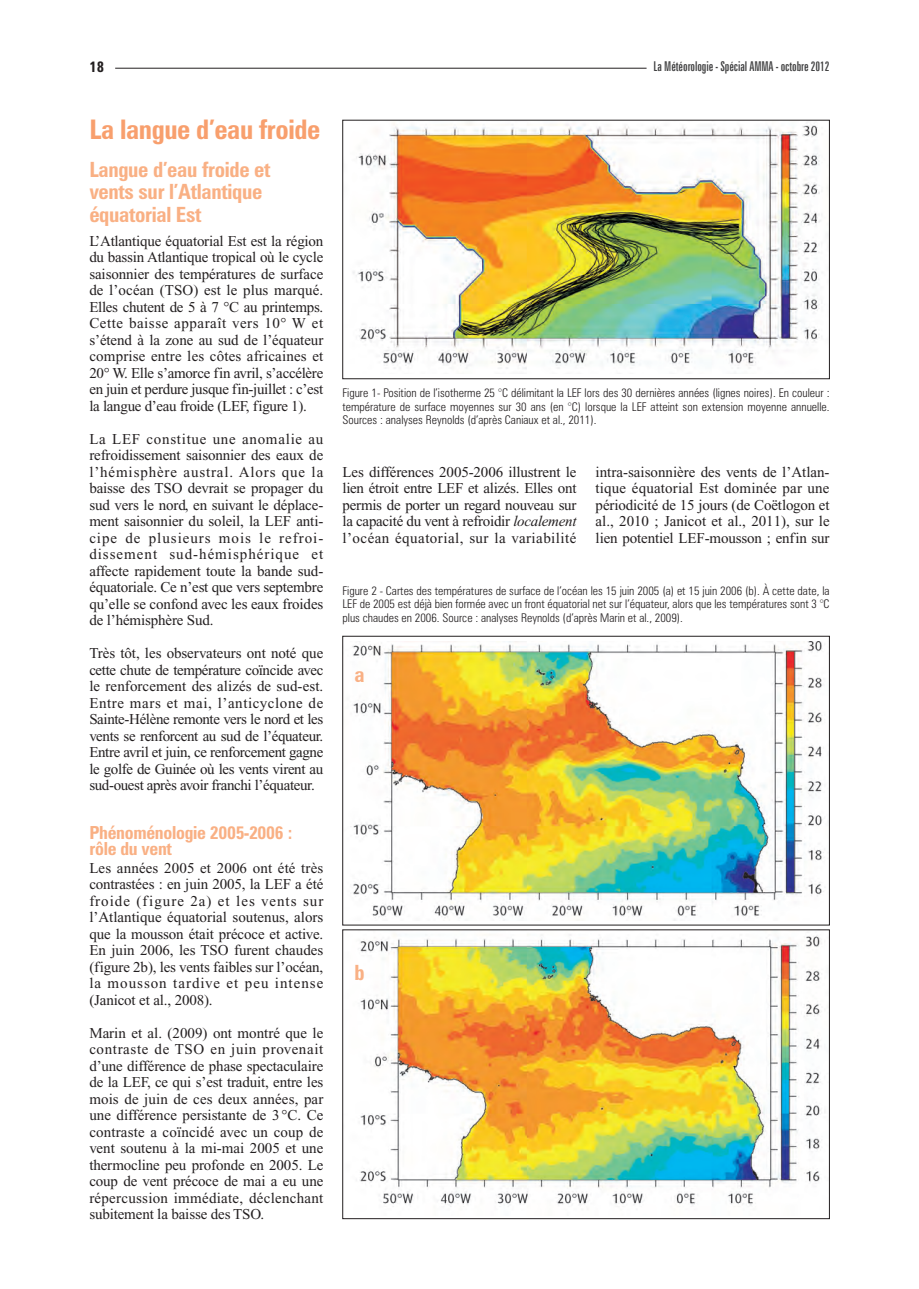
<style>
.page{position:relative;width:919px;height:1289px;background:#fff}
.page>*{position:absolute;margin:0;border:0;box-sizing:border-box;transform-origin:0 0}
.t1{font:700 condensed 27px "Zurich BT";letter-spacing:-.015em;color:#f89f6d}
.t2{font:700 condensed 21px/22.5px "Zurich BT";letter-spacing:-.015em;color:#f9b084}
.t3{font:700 condensed 18px/16.5px "Zurich BT";letter-spacing:-.015em;color:#f9b084}
.t4{font:15px/16.5px "Times New Roman";letter-spacing:-.01em;color:#231f20;text-align:justify}
.t5{font:700 condensed 15px "Zurich BT";color:#231f20}
.t6{font:extra-condensed 13.5px "Zurich BT";letter-spacing:-.005em;color:#3e3e3f}
.t7{font:300 condensed 12px/13.5px "Zurich BT";color:#231f20;text-align:justify}
.s1{font-style:italic}
</style>
<div class="page">
<hr style="left:115px;top:68px;width:531px;height:1px;background:#231f20">
<img style="left:353px;top:122px;width:470px;height:247px">
<div style="left:342px;top:120px;width:487px;height:259px;border:1px solid #231f20"></div>
<img style="left:352px;top:642px;width:472px;height:278px">
<div style="left:342px;top:636px;width:487px;height:289px;border:1px solid #231f20"></div>
<img style="left:359px;top:934px;width:466px;height:273px">
<p class="t5" style="left:89px;top:62px;width:16px">18</p>
<p class="t6" style="left:653px;top:62px;width:177px">La Météorologie - Spécial AMMA - octobre 2012</p>
<h1 class="t1" style="left:89px;top:120px;width:232px">La langue d’eau froide</h1>
<h2 class="t2" style="left:89px;top:160px;width:182px">Langue d’eau froide et vents sur l’Atlantique équatorial Est</h2>
<p class="t4" style="left:89px;top:234px;width:235px">L’Atlantique équatorial Est est la région du bassin Atlantique tropical où le cycle saisonnier des températures de surface de l’océan (TSO) est le plus marqué.<br>Elles chutent de 5 à 7 °C au printemps.<br>Cette baisse apparaît vers 10° W et s’étend à la zone au sud de l’équateur comprise entre les côtes africaines et 20° W. Elle s’amorce fin avril, s’accélère en juin et perdure jusque fin-juillet : c’est la langue d’eau froide (LEF, figure 1).</p>
<p class="t4" style="left:89px;top:432px;width:235px">La LEF constitue une anomalie au refroidissement saisonnier des eaux de l’hémisphère austral. Alors que la baisse des TSO devrait se propager du sud vers le nord, en suivant le déplace&shy;ment saisonnier du soleil, la LEF anti&shy;cipe de plusieurs mois le refroi&shy;dissement sud-hémisphérique et affecte rapidement toute la bande sud&shy;équatoriale. Ce n’est que vers septembre qu’elle se confond avec les eaux froides de l’hémisphère Sud.</p>
<p class="t4" style="left:89px;top:646px;width:235px">Très tôt, les observateurs ont noté que cette chute de température coïncide avec le renforcement des alizés de sud-est.<br>Entre mars et mai, l’anticyclone de Sainte-Hélène remonte vers le nord et les vents se renforcent au sud de l’équateur.<br>Entre avril et juin, ce renforcement gagne le golfe de Guinée où les vents virent au sud-ouest après avoir franchi l’équateur.</p>
<p class="t3" style="left:89px;top:825px;width:204px">Phénoménologie 2005-2006 : rôle du vent</p>
<p class="t4" style="left:89px;top:860px;width:235px">Les années 2005 et 2006 ont été très contrastées : en juin 2005, la LEF a été froide (figure 2a) et les vents sur l’Atlantique équatorial soutenus, alors que la mousson était précoce et active.<br>En juin 2006, les TSO furent chaudes (figure 2b), les vents faibles sur l’océan, la mousson tardive et peu intense (Janicot et al., 2008).</p>
<p class="t4" style="left:89px;top:1025px;width:235px">Marin et al. (2009) ont montré que le contraste de TSO en juin provenait d’une différence de phase spectaculaire de la LEF, ce qui s’est traduit, entre les mois de juin de ces deux années, par une différence persistante de 3 °C. Ce contraste a coïncidé avec un coup de vent soutenu à la mi-mai 2005 et une thermocline peu profonde en 2005. Le coup de vent précoce de mai a eu une répercussion immédiate, déclenchant subitement la baisse des TSO.</p>
<p class="t7" style="left:342px;top:387px;width:488px">Figure 1- Position de l’isotherme 25 °C délimitant la LEF lors des 30 dernières années (lignes noires). En couleur : température de surface moyennes sur 30 ans (en °C) lorsque la LEF atteint son extension moyenne annuelle.<br>Sources : analyses Reynolds (d’après Caniaux et al., 2011).</p>
<p class="t4" style="left:342px;top:465px;width:235px">Les différences 2005-2006 illustrent le lien étroit entre LEF et alizés. Elles ont permis de porter un regard nouveau sur la capacité du vent à refroidir <span class="s1">localement </span>l’océan équatorial, sur la variabilité</p>
<p class="t4" style="left:595px;top:465px;width:235px">intra-saisonnière des vents de l’Atlan&shy;tique équatorial Est dominée par une périodicité de 15 jours (de Coëtlogon et al., 2010 ; Janicot et al., 2011), sur le lien potentiel LEF-mousson ; enfin sur</p>
<p class="t7" style="left:342px;top:584px;width:488px">Figure 2 - Cartes des températures de surface de l’océan les 15 juin 2005 (a) et 15 juin 2006 (b). À cette date, la LEF de 2005 est déjà bien formée avec un front équatorial net sur l’équateur, alors que les températures sont 3 °C plus chaudes en 2006. Source : analyses Reynolds (d’après Marin et al., 2009).</p>
<h2 class="t2" style="left:354px;top:665px;width:12px">a</h2>
<h2 class="t2" style="left:354px;top:963px;width:12px">b</h2>
</div>
